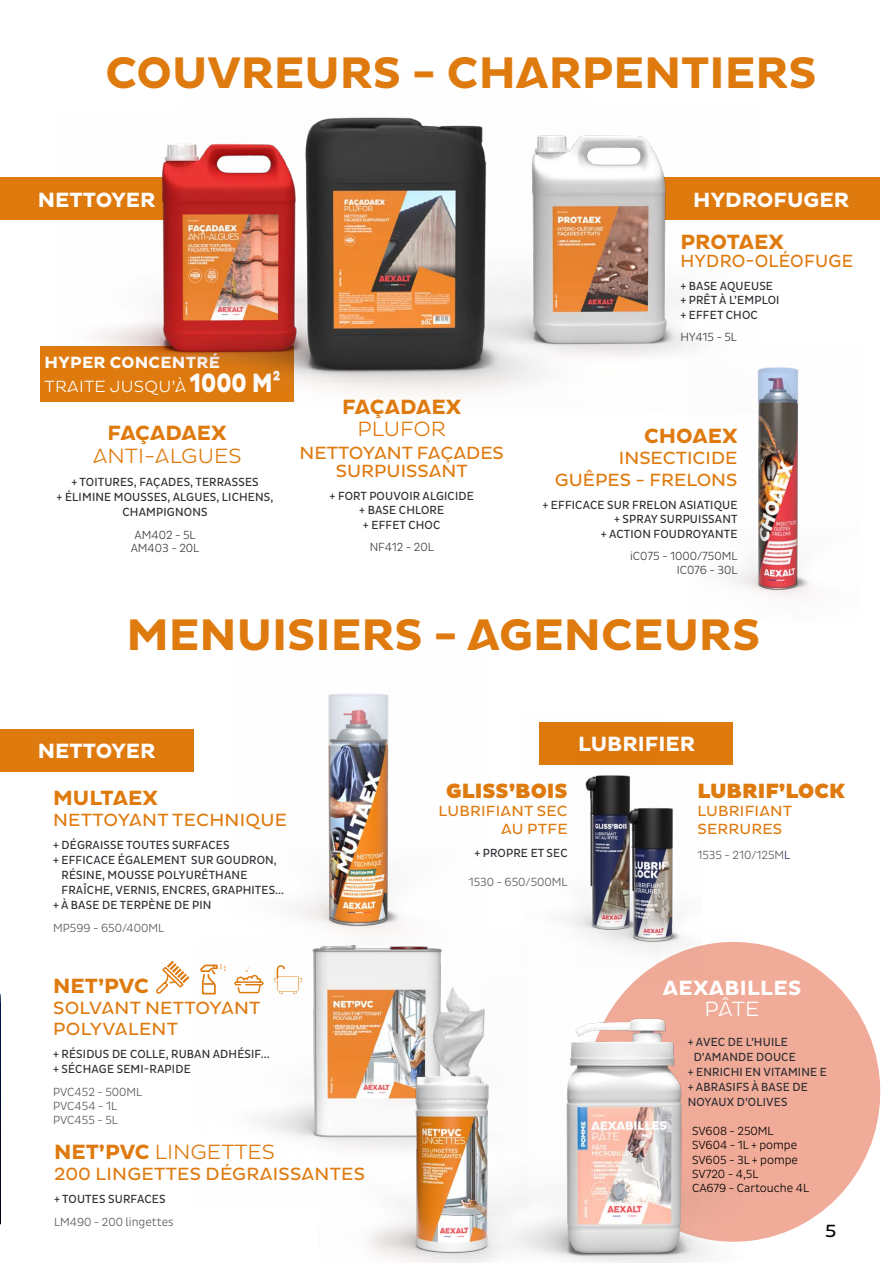
<style>
.page{position:relative;width:893px;height:1263px;background:#fff}
.page>*{position:absolute;margin:0;border:0;box-sizing:border-box;transform-origin:0 0}
.t1{font:45px "Aexalt MS Bold";color:#df7a0e}
.t2{font:21px "Aexalt MS Bold";color:#fff}
.t3{font:21px "Aexalt MS Bold";color:#df7a0e}
.t4{font:21px "Aexalt MS Light";color:#df7a0e}
.t5{font:21px "Aexalt MS Black";color:#df7a0e}
.t6{font:21px "Aexalt MS Light";color:#fff}
.t7{font:18px/18px "Aexalt MS Regular";color:#df7a0e;text-align:center}
.t8{font:18px "Aexalt MS Regular";color:#df7a0e;scale:.93 1}
.t9{font:18px "Aexalt MS Regular";color:#000}
.t10{font:16.5px "Aexalt MS Light";letter-spacing:.015em;color:#fff}
.t11{font:16.5px "Aexalt MS Bold";letter-spacing:.015em;color:#fff}
.t12{font:15px/18px "Aexalt MS Regular";letter-spacing:.015em;color:#df7a0e}
.t13{font:12px/14.7px "Pluto Sans Cond";letter-spacing:.015em;color:#2d2c32;text-align:center}
.t14{font:300 12px/14.4px "Pluto Sans Cond";color:#000}
.t15{font:300 12px/14.4px "Pluto Sans Cond";color:#575756}
.t16{font:300 12px/13.5px "Pluto Sans Cond";color:#3c3c3b;text-align:center}
.t17{font:300 12px "Pluto Sans Cond";color:#585756}
.s1{font-family:"Aexalt Heavy";font-size:27px}
.s2{font-family:"Aexalt MS Bold"}
.s3{color:#222856}
</style>
<div class="page">
<div style="left:587px;top:942px;width:293px;height:300px;background:#f1ac99;border-radius:50%"></div>
<div style="left:539px;top:722px;width:193px;height:42px;background:#df7a0e"></div>
<div style="left:0;top:729px;width:193px;height:43px;background:#df7a0e"></div>
<div style="left:0;top:178px;width:193px;height:42px;background:#df7a0e"></div>
<div style="left:634px;top:178px;width:246px;height:42px;background:#df7a0e"></div>
<img style="left:0;top:994px;width:1px;height:231px">
<svg style="left:156px;top:960px;width:34px;height:34px"></svg>
<div style="left:40px;top:347px;width:254px;height:55px;background:#df7a0e"></div>
<img style="left:54px;top:144px;width:129px;height:212px">
<img style="left:183px;top:117px;width:241px;height:275px">
<img style="left:424px;top:125px;width:335px;height:268px">
<img style="left:690px;top:342px;width:119px;height:255px">
<img style="left:200px;top:955px;width:241px;height:185px">
<img style="left:319px;top:980px;width:166px;height:283px">
<img style="left:292px;top:693px;width:150px;height:262px">
<img style="left:485px;top:942px;width:258px;height:321px">
<img style="left:524px;top:764px;width:51px;height:205px">
<img style="left:575px;top:764px;width:126px;height:213px">
<h1 class="t1" style="left:105px;top:47px;width:713px">COUVREURS - CHARPENTIERS</h1>
<h2 class="t2" style="left:38px;top:188px;width:119px">NETTOYER</h2>
<h2 class="t2" style="left:693px;top:188px;width:157px">HYDROFUGER</h2>
<h3 class="t11" style="left:45px;top:353px;width:177px">HYPER CONCENTRÉ</h3>
<h3 class="t10" style="left:45px;top:377px;width:237px">TRAITE JUSQU’À <span class="s1">1000 M²</span></h3>
<h2 class="t3" style="left:108px;top:421px;width:121px">FAÇADAEX</h2>
<h2 class="t4" style="left:93px;top:444px;width:150px">ANTI-ALGUES</h2>
<p class="t13" style="left:57px;top:474px;width:218px">+ TOITURES, FAÇADES, TERRASSES<br>+ ÉLIMINE MOUSSES, ALGUES, LICHENS,<br>CHAMPIGNONS</p>
<p class="t16" style="left:131px;top:528px;width:70px">AM402 - 5L<br>AM403 - 20L</p>
<h2 class="t3" style="left:342px;top:395px;width:121px">FAÇADAEX</h2>
<h2 class="t4" style="left:358px;top:417px;width:90px">PLUFOR</h2>
<h3 class="t7" style="left:300px;top:444px;width:206px">NETTOYANT FAÇADES<br>SURPUISSANT</h3>
<p class="t13" style="left:330px;top:488px;width:146px">+ FORT POUVOIR ALGICIDE + BASE CHLORE<br>+ EFFET CHOC</p>
<p class="t16" style="left:370px;top:540px;width:66px">NF412 - 20L</p>
<h2 class="t3" style="left:680px;top:230px;width:105px">PROTAEX</h2>
<h3 class="t8" style="left:680px;top:251px;width:187px">HYDRO-OLÉOFUGE</h3>
<p class="t13" style="left:680px;top:279px;width:101px;text-align:left">+ BASE AQUEUSE + PRÊT À L’EMPLOI + EFFET CHOC</p>
<p class="t16" style="left:680px;top:331px;width:58px">HY415 - 5L</p>
<h2 class="t3" style="left:644px;top:423px;width:95px">CHOAEX</h2>
<h3 class="t7" style="left:555px;top:447px;width:184px;line-height:21.6px;text-align:right">INSECTICIDE<br>GUÊPES - FRELONS</h3>
<p class="t13" style="left:542px;top:497px;width:197px;text-align:right">+ EFFICACE SUR FRELON ASIATIQUE + SPRAY SURPUISSANT<br>+ ACTION FOUDROYANTE</p>
<p class="t16" style="left:630px;top:549px;width:109px;text-align:right">iC075 - 1000/750ML<br>IC076 - 30L</p>
<h1 class="t1" style="left:126px;top:609px;width:635px">MENUISIERS - AGENCEURS</h1>
<h2 class="t2" style="left:38px;top:739px;width:119px">NETTOYER</h2>
<h2 class="t2" style="left:578px;top:732px;width:118px">LUBRIFIER</h2>
<h2 class="t3" style="left:53px;top:785px;width:106px">MULTAEX</h2>
<h3 class="t7" style="left:53px;top:811px;width:235px">NETTOYANT TECHNIQUE</h3>
<p class="t13" style="left:53px;top:838px;width:178px">+ DÉGRAISSE TOUTES SURFACES</p>
<p class="t13" style="left:53px;top:853px;width:225px">+ EFFICACE ÉGALEMENT SUR GOUDRON,</p>
<p class="t13" style="left:62px;top:868px;width:187px">RÉSINE, MOUSSE POLYURÉTHANE</p>
<p class="t13" style="left:62px;top:883px;width:224px">FRAÎCHE, VERNIS, ENCRES, GRAPHITES...</p>
<p class="t13" style="left:53px;top:898px;width:160px">+ À BASE DE TERPÈNE DE PIN</p>
<p class="t15" style="left:53px;top:921px;width:113px">MP599 - 650/400ML</p>
<h2 class="t3" style="left:53px;top:974px;width:97px">NET’PVC</h2>
<h3 class="t7" style="left:53px;top:998px;width:209px;line-height:21px;text-align:left">SOLVANT NETTOYANT<br>POLYVALENT</h3>
<p class="t13" style="left:53px;top:1047px;width:218px;text-align:left">+ RÉSIDUS DE COLLE, RUBAN ADHÉSIF... + SÉCHAGE SEMI-RAPIDE</p>
<p class="t15" style="left:53px;top:1084px;width:91px">PVC452 - 500ML<br>PVC454 - 1L<br>PVC455 - 5L</p>
<h2 class="t4" style="left:54px;top:1140px;width:223px"><span class="s2">NET’PVC</span> LINGETTES</h2>
<h3 class="t7" style="left:54px;top:1165px;width:313px">200 LINGETTES DÉGRAISSANTES</h3>
<p class="t13" style="left:54px;top:1192px;width:113px">+ TOUTES SURFACES</p>
<p class="t15" style="left:54px;top:1215px;width:121px">LM490 - 200 lingettes</p>
<h2 class="t5" style="left:446px;top:779px;width:123px">GLISS’BOIS</h2>
<p class="t12" style="left:439px;top:802px;width:131px;text-align:right">LUBRIFIANT SEC<br>AU PTFE</p>
<p class="t13" style="left:474px;top:846px;width:95px">+ PROPRE ET SEC</p>
<p class="t17" style="left:469px;top:875px;width:100px">1530 - 650/500ML</p>
<h2 class="t5" style="left:697px;top:779px;width:149px">LUBRIF’LOCK</h2>
<p class="t12" style="left:697px;top:802px;width:96px">LUBRIFIANT<br>SERRURES</p>
<p class="t17" style="left:697px;top:848px;width:94px">1535 - 210/125M<span class="s3">L</span></p>
<h2 class="t2" style="left:663px;top:976px;width:140px">AEXABILLES</h2>
<h2 class="t6" style="left:704px;top:997px;width:57px">PÂTE</h2>
<p class="t13" style="left:688px;top:1035px;width:102px">+ AVEC DE L’HUILE</p>
<p class="t13" style="left:694px;top:1050px;width:104px">D’AMANDE DOUCE</p>
<p class="t13" style="left:688px;top:1065px;width:141px">+ ENRICHI EN VITAMINE E</p>
<p class="t13" style="left:688px;top:1080px;width:121px">+ ABRASIFS À BASE DE</p>
<p class="t13" style="left:688px;top:1095px;width:101px">NOYAUX D’OLIVES</p>
<p class="t14" style="left:692px;top:1123px;width:119px">SV608 - 250ML<br>SV604 - 1L + pompe<br>SV605 - 3L + pompe<br>SV720 - 4,5L<br>CA679 - Cartouche 4L</p>
<h3 class="t9" style="left:825px;top:1221px;width:13px">5</h3>
</div>
